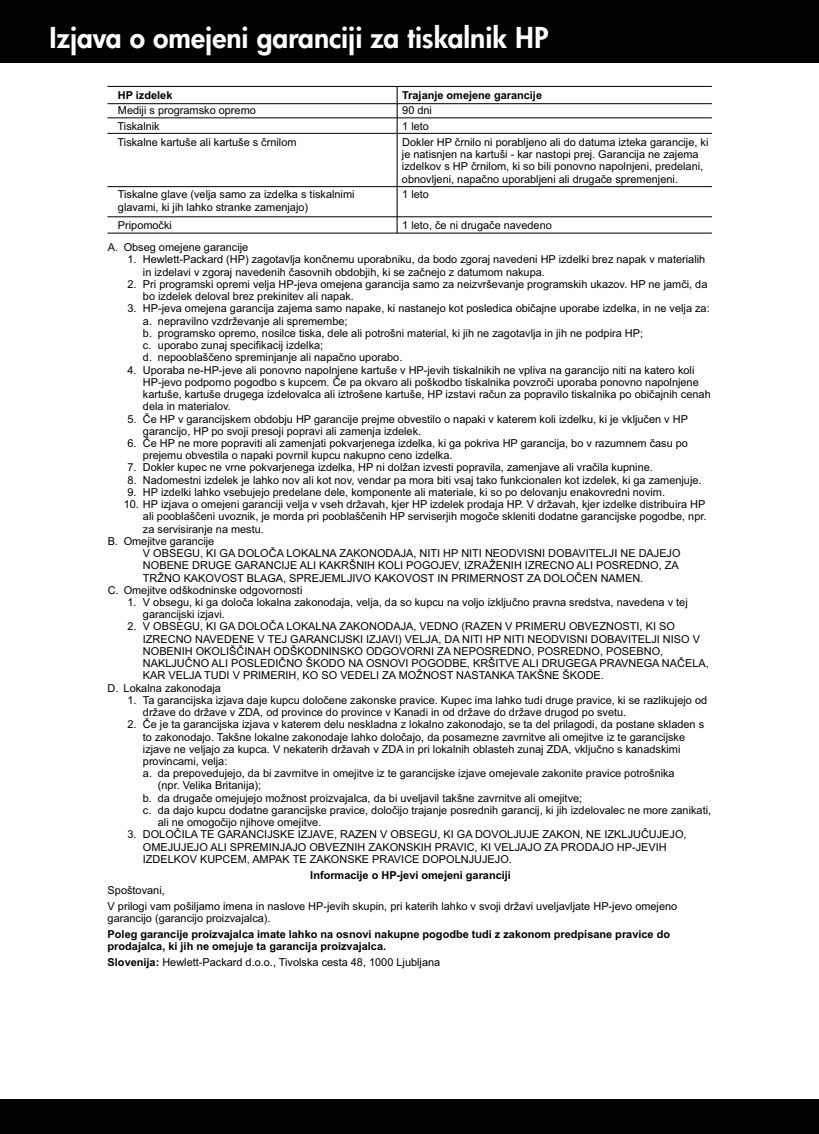
<style>
.page{position:relative;width:819px;height:1134px;background:#fff}
.page>*{position:absolute;margin:0;border:0;box-sizing:border-box;transform-origin:0 0}
.t1{font:800 28px "HP Futura";color:#fff}
.t2{font:11.03px/12.2px "Arial";color:#000}
.t3{font:700 11.03px/12.2px "Arial";color:#000}
.s1{font-weight:700}
</style>
<div class="page">
<div style="left:0;top:0;width:819px;height:62px;background:#000"></div>
<div style="left:0;top:1099px;width:819px;height:35px;background:#000"></div>
<hr style="left:107px;top:216px;width:605px;height:1px;background:#000">
<hr style="left:107px;top:186px;width:605px;height:1px;background:#000">
<hr style="left:107px;top:117px;width:605px;height:1px;background:#000">
<hr style="left:107px;top:86px;width:605px;height:1px;background:#000">
<hr style="left:397px;top:86px;width:1px;height:147px;background:#000">
<hr style="left:107px;top:233px;width:605px;height:1px;background:#000">
<hr style="left:107px;top:103px;width:605px;height:1px;background:#000">
<hr style="left:107px;top:133px;width:605px;height:1px;background:#000">
<h1 class="t1" style="left:50px;top:19px;width:501px">Izjava o omejeni garanciji za tiskalnik HP</h1>
<p class="t3" style="left:118px;top:89px;width:56px">HP izdelek</p>
<p class="t3" style="left:402px;top:89px;width:141px">Trajanje omejene garancije</p>
<p class="t2" style="left:118px;top:104px;width:139px">Mediji s programsko opremo</p>
<p class="t2" style="left:402px;top:104px;width:31px">90 dni</p>
<p class="t2" style="left:118px;top:120px;width:44px">Tiskalnik</p>
<p class="t2" style="left:402px;top:120px;width:28px">1 leto</p>
<p class="t2" style="left:118px;top:136px;width:180px">Tiskalne kartuše ali kartuše s črnilom</p>
<p class="t2" style="left:402px;top:136px;width:308px">Dokler HP črnilo ni porabljeno ali do datuma izteka garancije, ki je natisnjen na kartuši - kar nastopi prej. Garancija ne zajema izdelkov s HP črnilom, ki so bili ponovno napolnjeni, predelani, obnovljeni, napačno uporabljeni ali drugače spremenjeni.</p>
<p class="t2" style="left:118px;top:188px;width:238px">Tiskalne glave (velja samo za izdelka s tiskalnimi</p>
<p class="t2" style="left:402px;top:188px;width:28px">1 leto</p>
<p class="t2" style="left:118px;top:199px;width:192px;line-height:17.5px">glavami, ki jih lahko stranke zamenjajo)<br>Pripomočki</p>
<p class="t2" style="left:402px;top:219px;width:151px">1 leto, če ni drugače navedeno</p>
<p class="t2" style="left:108px;top:241px;width:142px">A. Obseg omejene garancije</p>
<p class="t2" style="left:143px;top:254px;width:564px;text-indent:-16px">1. Hewlett-Packard (HP) zagotavlja končnemu uporabniku, da bodo zgoraj navedeni HP izdelki brez napak v materialih in izdelavi v zgoraj navedenih časovnih obdobjih, ki se začnejo z datumom nakupa.</p>
<p class="t2" style="left:143px;top:278px;width:566px;text-indent:-16px">2. Pri programski opremi velja HP-jeva omejena garancija samo za neizvrševanje programskih ukazov. HP ne jamči, da bo izdelek deloval brez prekinitev ali napak.</p>
<p class="t2" style="left:143px;top:303px;width:568px;text-indent:-16px">3. HP-jeva omejena garancija zajema samo napake, ki nastanejo kot posledica običajne uporabe izdelka, in ne velja za: a. nepravilno vzdrževanje ali spremembe;<br>b. programsko opremo, nosilce tiska, dele ali potrošni material, ki jih ne zagotavlja in jih ne podpira HP;<br>c. uporabo zunaj specifikacij izdelka;<br>d. nepooblaščeno spreminjanje ali napačno uporabo.</p>
<p class="t2" style="left:143px;top:364px;width:569px;text-indent:-16px">4. Uporaba ne-HP-jeve ali ponovno napolnjene kartuše v HP-jevih tiskalnikih ne vpliva na garancijo niti na katero koli HP-jevo podporno pogodbo s kupcem. Če pa okvaro ali poškodbo tiskalnika povzroči uporaba ponovno napolnjene kartuše, kartuše drugega izdelovalca ali iztrošene kartuše, HP izstavi račun za popravilo tiskalnika po običajnih cenah dela in materialov.</p>
<p class="t2" style="left:143px;top:413px;width:547px;text-indent:-16px">5. Če HP v garancijskem obdobju HP garancije prejme obvestilo o napaki v katerem koli izdelku, ki je vključen v HP garancijo, HP po svoji presoji popravi ali zamenja izdelek.</p>
<p class="t2" style="left:143px;top:437px;width:547px;text-indent:-16px">6. Če HP ne more popraviti ali zamenjati pokvarjenega izdelka, ki ga pokriva HP garancija, bo v razumnem času po prejemu obvestila o napaki povrnil kupcu nakupno ceno izdelka.</p>
<p class="t2" style="left:127px;top:462px;width:527px">7. Dokler kupec ne vrne pokvarjenega izdelka, HP ni dolžan izvesti popravila, zamenjave ali vračila kupnine.</p>
<p class="t2" style="left:127px;top:474px;width:576px">8. Nadomestni izdelek je lahko nov ali kot nov, vendar pa mora biti vsaj tako funkcionalen kot izdelek, ki ga zamenjuje.</p>
<p class="t2" style="left:127px;top:486px;width:539px">9. HP izdelki lahko vsebujejo predelane dele, komponente ali materiale, ki so po delovanju enakovredni novim.</p>
<p class="t2" style="left:124px;top:498px;width:583px">10. HP izjava o omejeni garanciji velja v vseh državah, kjer HP izdelek prodaja HP. V državah, kjer izdelke distribuira HP</p>
<p class="t2" style="left:143px;top:510px;width:565px">ali pooblaščeni uvoznik, je morda pri pooblaščenih HP serviserjih mogoče skleniti dodatne garancijske pogodbe, npr.</p>
<p class="t2" style="left:143px;top:523px;width:122px">za servisiranje na mestu.</p>
<p class="t2" style="left:108px;top:535px;width:108px">B. Omejitve garancije</p>
<p class="t2" style="left:143px;top:547px;width:539px">V OBSEGU, KI GA DOLOČA LOKALNA ZAKONODAJA, NITI HP NITI NEODVISNI DOBAVITELJI NE DAJEJO</p>
<p class="t2" style="left:143px;top:559px;width:537px">NOBENE DRUGE GARANCIJE ALI KAKRŠNIH KOLI POGOJEV, IZRAŽENIH IZRECNO ALI POSREDNO, ZA</p>
<p class="t2" style="left:143px;top:572px;width:502px">TRŽNO KAKOVOST BLAGA, SPREJEMLJIVO KAKOVOST IN PRIMERNOST ZA DOLOČEN NAMEN.</p>
<p class="t2" style="left:108px;top:584px;width:196px">C. Omejitve odškodninske odgovornosti</p>
<p class="t2" style="left:143px;top:596px;width:546px;text-indent:-16px">1. V obsegu, ki ga določa lokalna zakonodaja, velja, da so kupcu na voljo izključno pravna sredstva, navedena v tej garancijski izjavi.</p>
<p class="t2" style="left:127px;top:621px;width:549px">2. V OBSEGU, KI GA DOLOČA LOKALNA ZAKONODAJA, VEDNO (RAZEN V PRIMERU OBVEZNOSTI, KI SO</p>
<p class="t2" style="left:143px;top:633px;width:559px">IZRECNO NAVEDENE V TEJ GARANCIJSKI IZJAVI) VELJA, DA NITI HP NITI NEODVISNI DOBAVITELJI NISO V</p>
<p class="t2" style="left:143px;top:645px;width:522px">NOBENIH OKOLIŠČINAH ODŠKODNINSKO ODGOVORNI ZA NEPOSREDNO, POSREDNO, POSEBNO,</p>
<p class="t2" style="left:143px;top:657px;width:567px">NAKLJUČNO ALI POSLEDIČNO ŠKODO NA OSNOVI POGODBE, KRŠITVE ALI DRUGEGA PRAVNEGA NAČELA,</p>
<p class="t2" style="left:143px;top:670px;width:463px">KAR VELJA TUDI V PRIMERIH, KO SO VEDELI ZA MOŽNOST NASTANKA TAKŠNE ŠKODE.</p>
<p class="t2" style="left:108px;top:682px;width:115px">D. Lokalna zakonodaja</p>
<p class="t2" style="left:143px;top:694px;width:566px;text-indent:-16px">1. Ta garancijska izjava daje kupcu določene zakonske pravice. Kupec ima lahko tudi druge pravice, ki se razlikujejo od države do države v ZDA, od province do province v Kanadi in od države do države drugod po svetu.</p>
<p class="t2" style="left:127px;top:718px;width:578px">2. Če je ta garancijska izjava v katerem delu neskladna z lokalno zakonodajo, se ta del prilagodi, da postane skladen s</p>
<p class="t2" style="left:143px;top:731px;width:544px">to zakonodajo. Takšne lokalne zakonodaje lahko določajo, da posamezne zavrnitve ali omejitve iz te garancijske</p>
<p class="t2" style="left:143px;top:743px;width:539px">izjave ne veljajo za kupca. V nekaterih državah v ZDA in pri lokalnih oblasteh zunaj ZDA, vključno s kanadskimi</p>
<p class="t2" style="left:143px;top:755px;width:86px">provincami, velja:</p>
<p class="t2" style="left:143px;top:767px;width:533px">a. da prepovedujejo, da bi zavrnitve in omejitve iz te garancijske izjave omejevale zakonite pravice potrošnika</p>
<p class="t2" style="left:158px;top:780px;width:105px">(npr. Velika Britanija);</p>
<p class="t2" style="left:143px;top:792px;width:441px">b. da drugače omejujejo možnost proizvajalca, da bi uveljavil takšne zavrnitve ali omejitve;</p>
<p class="t2" style="left:143px;top:804px;width:570px">c. da dajo kupcu dodatne garancijske pravice, določijo trajanje posrednih garancij, ki jih izdelovalec ne more zanikati,</p>
<p class="t2" style="left:158px;top:816px;width:165px">ali ne omogočijo njihove omejitve.</p>
<p class="t2" style="left:143px;top:829px;width:545px;text-indent:-16px">3. DOLOČILA TE GARANCIJSKE IZJAVE, RAZEN V OBSEGU, KI GA DOVOLJUJE ZAKON, NE IZKLJUČUJEJO,<br>OMEJUJEJO ALI SPREMINJAJO OBVEZNIH ZAKONSKIH PRAVIC, KI VELJAJO ZA PRODAJO HP-JEVIH<br>IZDELKOV KUPCEM, AMPAK TE ZAKONSKE PRAVICE DOPOLNJUJEJO.</p>
<p class="t3" style="left:310px;top:869px;width:202px">Informacije o HP-jevi omejeni garanciji</p>
<p class="t2" style="left:108px;top:883px;width:571px;line-height:15.8px">Spoštovani,<br>V prilogi vam pošiljamo imena in naslove HP-jevih skupin, pri katerih lahko v svoji državi uveljavljate HP-jevo omejeno</p>
<p class="t2" style="left:108px;top:912px;width:164px">garancijo (garancijo proizvajalca).</p>
<p class="t3" style="left:108px;top:928px;width:564px">Poleg garancije proizvajalca imate lahko na osnovi nakupne pogodbe tudi z zakonom predpisane pravice do prodajalca, ki jih ne omejuje ta garancija proizvajalca.</p>
<p class="t2" style="left:108px;top:956px;width:334px"><span class="s1">Slovenija:</span> Hewlett-Packard d.o.o., Tivolska cesta 48, 1000 Ljubljana</p>
</div>
